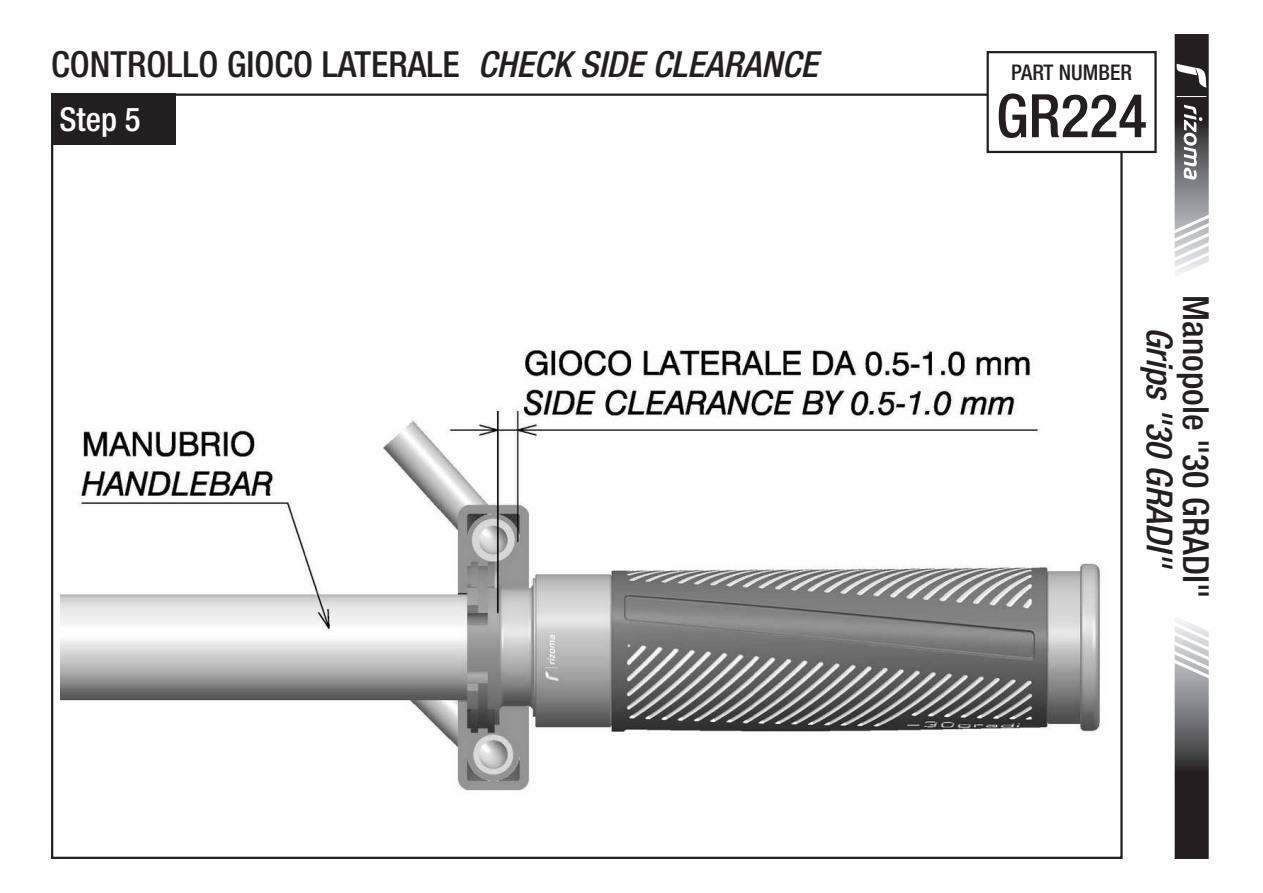
<style>
.page{position:relative;width:1263px;height:893px;background:#fff}
.page>*{position:absolute;margin:0;border:0;box-sizing:border-box;transform-origin:0 0}
.t1{font:500 condensed 60px "Helvetica Neue LT Std";color:#231f20}
.t2{font:500 condensed 36px "Helvetica Neue LT Std";color:#231f20}
.t3{font:italic 500 condensed 36px "Helvetica Neue LT Std";color:#231f20}
.t4{font:500 condensed 33px "Helvetica Neue LT Std";color:#fff}
.t5{font:500 condensed 21.6px "Helvetica Neue LT Std";color:#231f20}
.s1{font-style:italic}
</style>
<div class="page">
<img style="left:61px;top:153px;width:1052px;height:638px">
<div style="left:51px;top:94px;width:124px;height:51px;background:#231f20"></div>
<svg style="left:1174px;top:620px;width:35px;height:239px;background:#706f70"></svg>
<svg style="left:1174px;top:34px;width:35px;height:240px"></svg>
<div style="left:986px;top:51px;width:171px;height:102px;border:2px solid #231f20"></div>
<p class="t2" style="left:51px;top:42px;width:768px">CONTROLLO GIOCO LATERALE <span class="s1">CHECK SIDE CLEARANCE</span></p>
<p class="t4" style="left:60px;top:99px;width:83px">Step 5</p>
<p class="t5" style="left:1011px;top:59px;width:122px">PART NUMBER</p>
<h1 class="t1" style="left:996px;top:80px;width:152px">GR224</h1>
<p class="t2" style="left:1217px;top:295px;width:305px;rotate:90deg">Manopole "30 GRADI"</p>
<p class="t3" style="left:1181px;top:327px;width:243px;rotate:90deg">Grips "30 GRADI"</p>
</div>
